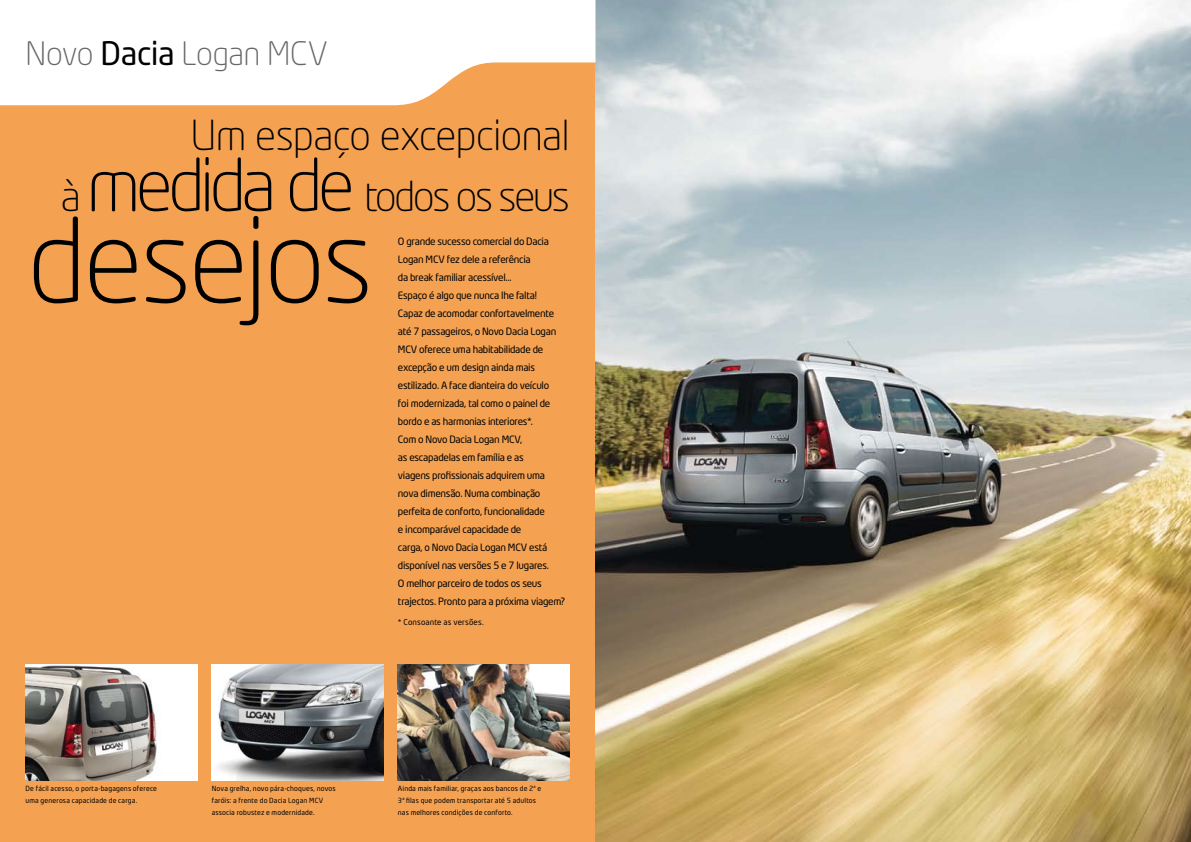
<style>
.page{position:relative;width:1191px;height:842px;background:#fff}
.page>*{position:absolute;margin:0;border:0;box-sizing:border-box;transform-origin:0 0}
.t1{font:300 116px "Neo Tech Dacia";letter-spacing:-.025em;color:#000}
.t2{font:300 41px "Neo Tech Dacia";letter-spacing:-.055em;color:#000}
.t3{font:300 41px "Neo Tech Dacia";letter-spacing:-.02em;color:#000}
.t4{font:300 32px "Neo Tech Dacia";letter-spacing:-.01em;color:#666}
.t5{font:10px/18px "Neo Tech Dacia";letter-spacing:-.025em;color:#000}
.t6{font:8px "Neo Tech Dacia";letter-spacing:.015em;color:#000}
.t7{font:7px/12px "Neo Tech Dacia";letter-spacing:.02em;color:#000}
.s1{font-weight:400;color:#000}
.s2{font-size:72px}
</style>
<div class="page">
<div style="left:0;top:0;width:595px;height:842px;background:#f4a152"></div>
<img style="left:595px;top:0;width:596px;height:842px">
<svg style="left:0;top:0;width:595px;height:105px;background:#fdf5ed"></svg>
<div style="left:26px;top:664px;width:171px;height:116px;background:#fff"></div>
<img style="left:26px;top:665px;width:136px;height:115px">
<img style="left:212px;top:664px;width:172px;height:116px">
<img style="left:398px;top:664px;width:172px;height:116px">
<h3 class="t4" style="left:26px;top:33px;width:304px">Novo <span class="s1">Dacia</span> Logan MCV</h3>
<h2 class="t3" style="left:190px;top:110px;width:381px">Um espaço excepcional</h2>
<h2 class="t2" style="left:61px;top:171px;width:510px">à <span class="s2">medida de</span> todos os seus</h2>
<p class="t5" style="left:398px;top:232px;width:169px">O grande sucesso comercial do Dacia Logan MCV fez dele a referência<br>da break familiar acessível…<br>Espaço é algo que nunca lhe falta!<br>Capaz de acomodar confortavelmente até 7 passageiros, o Novo Dacia Logan MCV oferece uma habitabilidade de excepção e um design ainda mais estilizado. A face dianteira do veículo<br>foi modernizada, tal como o painel de bordo e as harmonias interiores*.<br>Com o Novo Dacia Logan MCV,<br>as escapadelas em família e as<br>viagens profissionais adquirem uma nova dimensão. Numa combinação perfeita de conforto, funcionalidade<br>e incomparável capacidade de<br>carga, o Novo Dacia Logan MCV está disponível nas versões 5 e 7 lugares.<br>O melhor parceiro de todos os seus trajectos. Pronto para a próxima viagem?</p>
<p class="t6" style="left:398px;top:617px;width:87px">* Consoante as versões.</p>
<h1 class="t1" style="left:28px;top:189px;width:347px">desejos</h1>
<p class="t7" style="left:26px;top:783px;width:133px">De fácil acesso, o porta-bagagens oferece uma generosa capacidade de carga.</p>
<p class="t7" style="left:212px;top:783px;width:126px">Nova grelha, novo pára-choques, novos faróis: a frente do Dacia Logan MCV associa robustez e modernidade.</p>
<p class="t7" style="left:398px;top:783px;width:145px">Ainda mais familiar, graças aos bancos de 2ª e<br>3ª filas que podem transportar até 5 adultos nas melhores condições de conforto.</p>
</div>
